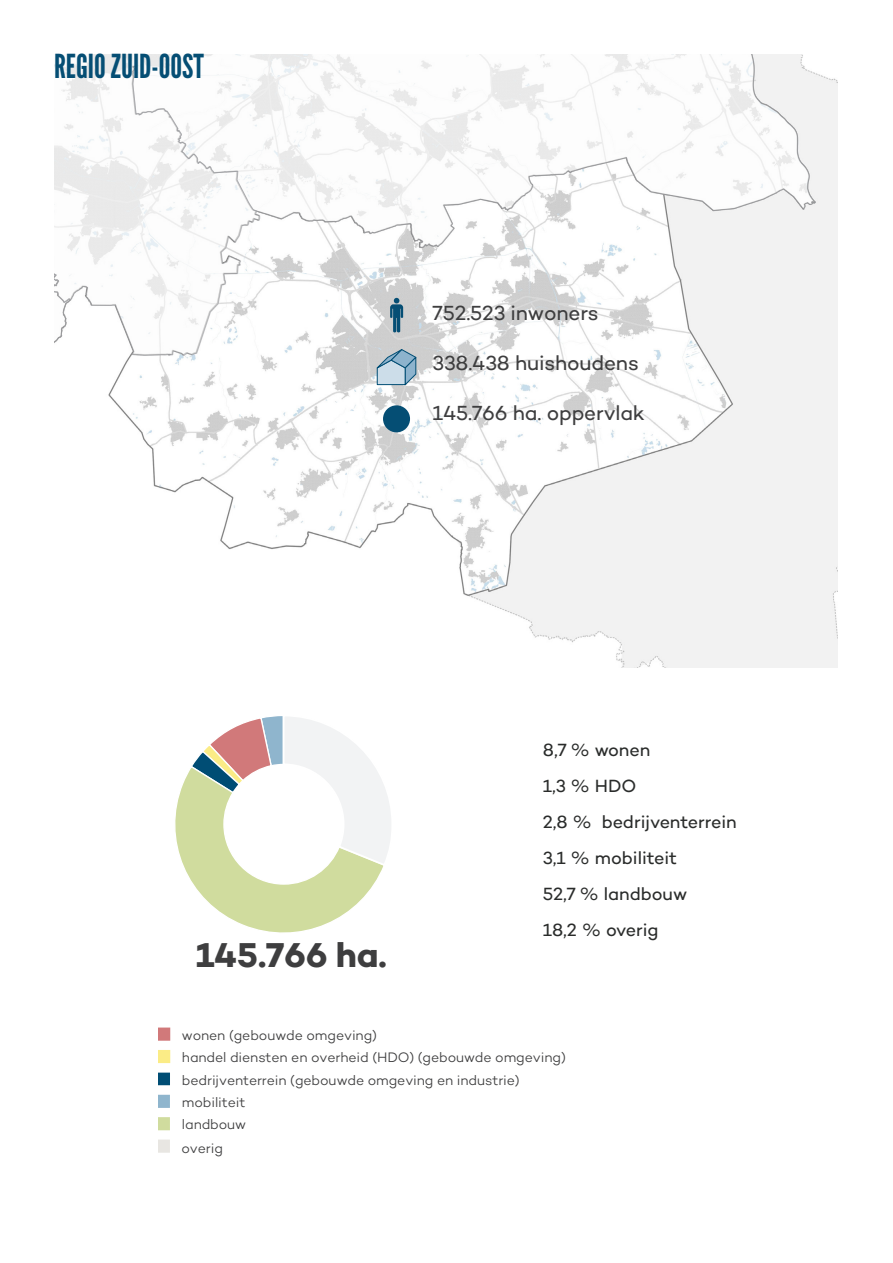
<style>
.page{position:relative;width:893px;height:1263px;background:#fff}
.page>*{position:absolute;margin:0;border:0;box-sizing:border-box;transform-origin:0 0}
.t1{font:700 35.1px "Campton";letter-spacing:-.01em;color:#3e3e3f}
.headline{font:33px "League Gothic";color:#054e74}
.t2{font:700 24.6px "Campton";letter-spacing:-.01em;color:#3e3e3f}
.t3{font:20.85px "Campton";letter-spacing:-.01em;color:#3e3e3f}
.headline-2{font:18px "Campton";letter-spacing:-.005em;color:#2a2c2b}
.t4{font:300 13.95px/22.4px "Campton";letter-spacing:-.01em;color:#3e3e3f}
</style>
<div class="page">
<img style="left:142px;top:73px;width:695px;height:594px">
<svg style="left:260px;top:54px;width:556px;height:194px"></svg>
<svg style="left:163px;top:54px;width:97px;height:302px"></svg>
<svg style="left:54px;top:54px;width:109px;height:382px"></svg>
<svg style="left:374px;top:349px;width:43px;height:37px;background:#a4bdcd"></svg>
<svg style="left:390px;top:298px;width:13px;height:34px"></svg>
<div style="left:383px;top:405px;width:27px;height:27px;background:#054e74;border-radius:50%"></div>
<svg style="left:158px;top:1027px;width:12px;height:14px"></svg>
<svg style="left:158px;top:1050px;width:12px;height:13px"></svg>
<div style="left:158px;top:1073px;width:11px;height:11px;background:#004d74"></div>
<div style="left:158px;top:1072px;width:12px;height:13px;border:1px solid #004d74"></div>
<svg style="left:158px;top:1095px;width:12px;height:13px"></svg>
<svg style="left:158px;top:1117px;width:12px;height:13px"></svg>
<svg style="left:158px;top:1139px;width:12px;height:14px"></svg>
<svg style="left:175px;top:716px;width:216px;height:217px"></svg>
<p class="headline" style="left:54px;top:46px;width:151px">REGIO ZUID-OOST</p>
<p class="t3" style="left:433px;top:300px;width:168px">752.523 inwoners</p>
<p class="t3" style="left:433px;top:350px;width:208px">338.438 huishoudens</p>
<p class="t3" style="left:433px;top:400px;width:214px">145.766 ha. oppervlak</p>
<p class="t2" style="left:217px;top:933px;width:135px">145.766 ha.</p>
<p class="t1" style="left:196px;top:933px;width:192px">145.766 ha.</p>
<p class="headline-2" style="left:543px;top:739px;width:109px">8,7 % wonen</p>
<p class="headline-2" style="left:543px;top:775px;width:95px">1,3 % HDO</p>
<p class="headline-2" style="left:543px;top:811px;width:195px">2,8 % bedrijventerrein</p>
<p class="headline-2" style="left:543px;top:847px;width:136px">3,1 % mobiliteit</p>
<p class="headline-2" style="left:543px;top:883px;width:146px">52,7 % landbouw</p>
<p class="headline-2" style="left:543px;top:919px;width:117px">18,2 % overig</p>
<p class="t4" style="left:182px;top:1024px;width:197px">wonen (gebouwde omgeving)</p>
<p class="t4" style="left:182px;top:1068px;width:339px">bedrijventerrein (gebouwde omgeving en industrie)</p>
<p class="t4" style="left:182px;top:1046px;width:385px">handel diensten en overheid (HDO) (gebouwde omgeving)</p>
<p class="t4" style="left:182px;top:1091px;width:66px">mobiliteit landbouw</p>
<p class="t4" style="left:181px;top:1136px;width:43px">overig</p>
</div>
